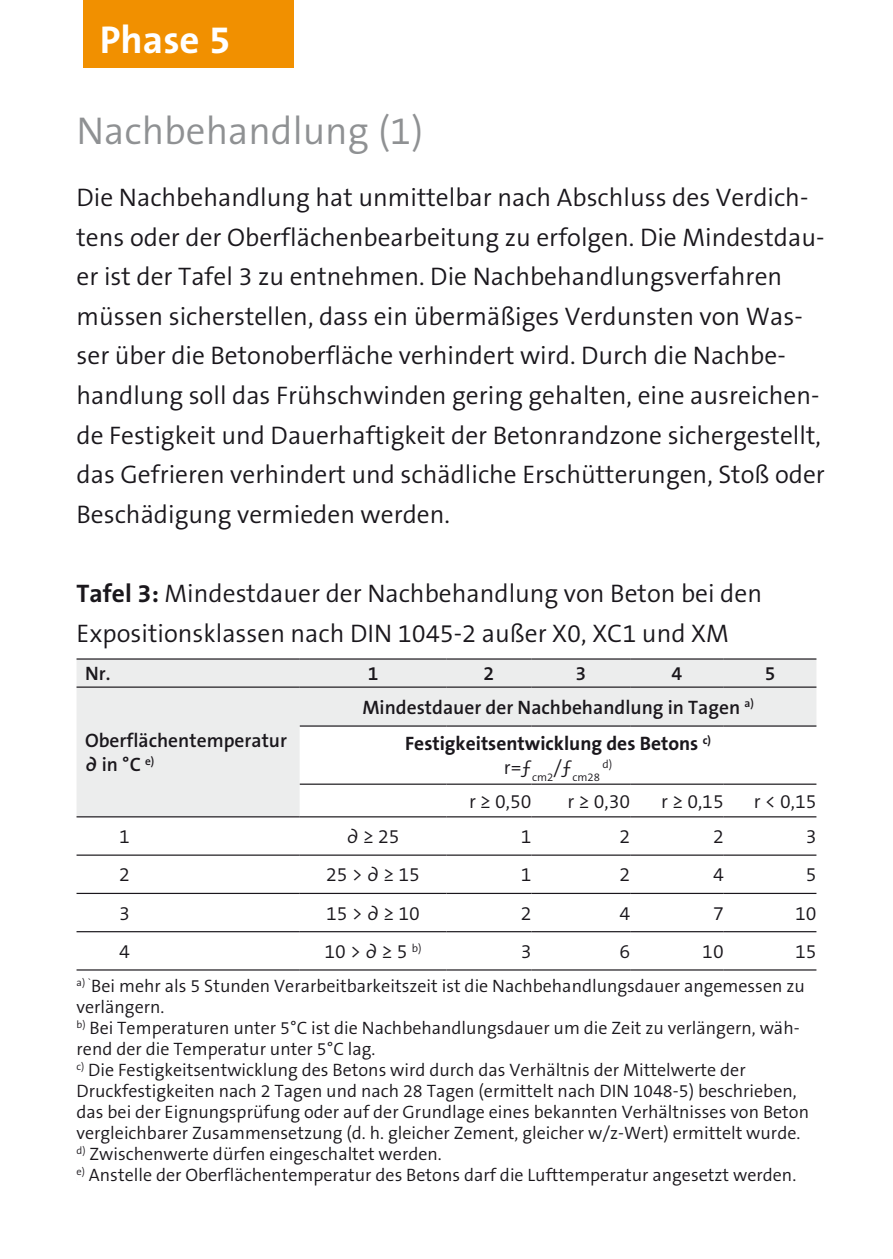
<style>
.page{position:relative;width:893px;height:1259px;background:#fff}
.page>*{position:absolute;margin:0;border:0;box-sizing:border-box;transform-origin:0 0}
._01_main_heading{font:300 39px "The Sans B4";color:#8f9193}
._01_main_heading-2{font:700 39px "The Sans B7";color:#fff}
.Lauftext_A6{font:300 25.5px/39.6px "The Sans B4";color:#1a171c}
.Tabelle_Fett{font:600 19.5px "The Sans B6";color:#1a171c}
.Tabelle{font:300 19.5px "The Sans B4";color:#1a171c}
.Tabelle-2{font:700 19.5px "The Sans B7";color:#1a171c}
.Tabelle-3{font:300 18px/21px "The Sans B4";color:#1a171c}
.Tabelle-4{font:300 11.4px "The Sans B4";color:#1a171c}
.s1{font-family:"The Sans B7";font-weight:700}
</style>
<div class="page">
<div style="left:83px;top:0;width:210px;height:68px;background:#f19000"></div>
<div style="left:77px;top:659px;width:739px;height:67px;background:#eceded"></div>
<svg style="left:77px;top:726px;width:739px;height:245px"></svg>
<hr style="left:77px;top:658px;width:223px;height:1px;background:#1a171c">
<hr style="left:300px;top:658px;width:146px;height:1px;background:#1a171c">
<hr style="left:446px;top:658px;width:85px;height:1px;background:#1a171c">
<hr style="left:531px;top:658px;width:99px;height:1px;background:#1a171c">
<hr style="left:630px;top:658px;width:94px;height:1px;background:#1a171c">
<hr style="left:724px;top:658px;width:92px;height:1px;background:#1a171c">
<hr style="left:77px;top:686px;width:223px;height:2px;background:#1a171c">
<hr style="left:300px;top:686px;width:146px;height:2px;background:#1a171c">
<hr style="left:446px;top:686px;width:85px;height:2px;background:#1a171c">
<hr style="left:531px;top:686px;width:99px;height:2px;background:#1a171c">
<hr style="left:630px;top:686px;width:94px;height:2px;background:#1a171c">
<hr style="left:724px;top:686px;width:92px;height:2px;background:#1a171c">
<hr style="left:300px;top:725px;width:146px;height:1px;background:#1a171c">
<hr style="left:446px;top:725px;width:85px;height:1px;background:#1a171c">
<hr style="left:531px;top:725px;width:99px;height:1px;background:#1a171c">
<hr style="left:630px;top:725px;width:94px;height:1px;background:#1a171c">
<hr style="left:724px;top:725px;width:92px;height:1px;background:#1a171c">
<hr style="left:300px;top:783px;width:146px;height:2px;background:#1a171c">
<hr style="left:446px;top:783px;width:85px;height:2px;background:#1a171c">
<hr style="left:531px;top:783px;width:99px;height:2px;background:#1a171c">
<hr style="left:630px;top:783px;width:94px;height:2px;background:#1a171c">
<hr style="left:724px;top:783px;width:92px;height:2px;background:#1a171c">
<hr style="left:77px;top:816px;width:223px;height:1px;background:#1a171c">
<hr style="left:300px;top:816px;width:146px;height:1px;background:#1a171c">
<hr style="left:446px;top:816px;width:85px;height:1px;background:#1a171c">
<hr style="left:531px;top:816px;width:99px;height:1px;background:#1a171c">
<hr style="left:630px;top:816px;width:94px;height:1px;background:#1a171c">
<hr style="left:724px;top:816px;width:92px;height:1px;background:#1a171c">
<hr style="left:77px;top:854px;width:223px;height:1px;background:#1a171c">
<hr style="left:300px;top:854px;width:146px;height:1px;background:#1a171c">
<hr style="left:446px;top:854px;width:85px;height:1px;background:#1a171c">
<hr style="left:531px;top:854px;width:99px;height:1px;background:#1a171c">
<hr style="left:630px;top:854px;width:94px;height:1px;background:#1a171c">
<hr style="left:724px;top:854px;width:92px;height:1px;background:#1a171c">
<hr style="left:77px;top:893px;width:223px;height:1px;background:#1a171c">
<hr style="left:300px;top:893px;width:146px;height:1px;background:#1a171c">
<hr style="left:446px;top:893px;width:85px;height:1px;background:#1a171c">
<hr style="left:531px;top:893px;width:99px;height:1px;background:#1a171c">
<hr style="left:630px;top:893px;width:94px;height:1px;background:#1a171c">
<hr style="left:724px;top:893px;width:92px;height:1px;background:#1a171c">
<hr style="left:77px;top:931px;width:223px;height:1px;background:#1a171c">
<hr style="left:300px;top:931px;width:146px;height:1px;background:#1a171c">
<hr style="left:446px;top:931px;width:85px;height:1px;background:#1a171c">
<hr style="left:531px;top:931px;width:99px;height:1px;background:#1a171c">
<hr style="left:630px;top:931px;width:94px;height:1px;background:#1a171c">
<hr style="left:724px;top:931px;width:92px;height:1px;background:#1a171c">
<hr style="left:77px;top:969px;width:223px;height:1px;background:#1a171c">
<hr style="left:300px;top:969px;width:146px;height:1px;background:#1a171c">
<hr style="left:446px;top:969px;width:85px;height:1px;background:#1a171c">
<hr style="left:531px;top:969px;width:99px;height:1px;background:#1a171c">
<hr style="left:630px;top:969px;width:94px;height:1px;background:#1a171c">
<hr style="left:724px;top:969px;width:92px;height:1px;background:#1a171c">
<p class="_01_main_heading-2" style="left:100px;top:19px;width:132px">Phase 5</p>
<p class="_01_main_heading" style="left:77px;top:110px;width:348px">Nachbehandlung (1)</p>
<p class="Lauftext_A6" style="left:77px;top:178px;width:750px">Die Nachbehandlung hat unmittelbar nach Abschluss des Verdich&shy;tens oder der Oberflächenbearbeitung zu erfolgen. Die Mindestdau&shy;er ist der Tafel 3 zu entnehmen. Die Nachbehandlungsverfahren müssen sicherstellen, dass ein übermäßiges Verdunsten von Was&shy;ser über die Betonoberfläche verhindert wird. Durch die Nachbe&shy;handlung soll das Frühschwinden gering gehalten, eine ausreichen&shy;de Festigkeit und Dauerhaftigkeit der Betonrandzone sichergestellt, das Gefrieren verhindert und schädliche Erschütterungen, Stoß oder Beschädigung vermieden werden.</p>
<p class="Lauftext_A6" style="left:77px;top:574px;width:687px"><span class="s1">Tafel 3:</span> Mindestdauer der Nachbehandlung von Beton bei den<br>Expositionsklassen nach DIN 1045-2 außer X0, XC1 und XM</p>
<p class="Tabelle_Fett" style="left:85px;top:663px;width:27px">Nr.</p>
<p class="Tabelle_Fett" style="left:368px;top:663px;width:12px">1</p>
<p class="Tabelle_Fett" style="left:484px;top:663px;width:12px">2</p>
<p class="Tabelle_Fett" style="left:575px;top:663px;width:12px">3</p>
<p class="Tabelle_Fett" style="left:672px;top:663px;width:12px">4</p>
<p class="Tabelle_Fett" style="left:765px;top:663px;width:12px">5</p>
<p class="Tabelle_Fett" style="left:85px;top:730px;width:204px">Oberflächentemperatur</p>
<p class="Tabelle_Fett" style="left:85px;top:754px;width:71px">∂ in °C <sup>e)</sup></p>
<p class="Tabelle_Fett" style="left:362px;top:697px;width:393px">Mindestdauer der Nachbehandlung in Tagen <sup>a)</sup></p>
<p class="Tabelle-2" style="left:405px;top:733px;width:307px">Festigkeitsentwicklung des Betons <sup>c)</sup></p>
<p class="Tabelle-4" style="left:504px;top:771px;width:98px"><sup>r=ƒ</sup>cm2<sup>/ƒ</sup>cm28</p>
<p class="Tabelle-4" style="left:603px;top:758px;width:11px">d)</p>
<p class="Tabelle" style="left:469px;top:790px;width:64px">r ≥ 0,50</p>
<p class="Tabelle" style="left:568px;top:790px;width:64px">r ≥ 0,30</p>
<p class="Tabelle" style="left:661px;top:790px;width:64px">r ≥ 0,15</p>
<p class="Tabelle" style="left:754px;top:790px;width:64px">r &lt; 0,15</p>
<p class="Tabelle" style="left:119px;top:826px;width:12px">1</p>
<p class="Tabelle" style="left:347px;top:826px;width:55px">∂ ≥ 25</p>
<p class="Tabelle" style="left:521px;top:826px;width:12px">1</p>
<p class="Tabelle" style="left:619px;top:826px;width:12px">2</p>
<p class="Tabelle" style="left:713px;top:826px;width:12px">2</p>
<p class="Tabelle" style="left:806px;top:826px;width:12px">3</p>
<p class="Tabelle" style="left:119px;top:864px;width:12px">2</p>
<p class="Tabelle" style="left:326px;top:864px;width:95px">25 &gt; ∂ ≥ 15</p>
<p class="Tabelle" style="left:521px;top:864px;width:12px">1</p>
<p class="Tabelle" style="left:619px;top:864px;width:12px">2</p>
<p class="Tabelle" style="left:713px;top:864px;width:12px">4</p>
<p class="Tabelle" style="left:806px;top:864px;width:12px">5</p>
<p class="Tabelle" style="left:119px;top:902px;width:12px">3</p>
<p class="Tabelle" style="left:326px;top:902px;width:95px">15 &gt; ∂ ≥ 10</p>
<p class="Tabelle" style="left:521px;top:902px;width:12px">2</p>
<p class="Tabelle" style="left:619px;top:902px;width:12px">4</p>
<p class="Tabelle" style="left:713px;top:902px;width:12px">7</p>
<p class="Tabelle" style="left:795px;top:902px;width:23px">10</p>
<p class="Tabelle" style="left:119px;top:941px;width:12px">4</p>
<p class="Tabelle" style="left:325px;top:941px;width:99px">10 &gt; ∂ ≥ 5 <sup>b)</sup></p>
<p class="Tabelle" style="left:521px;top:941px;width:12px">3</p>
<p class="Tabelle" style="left:619px;top:941px;width:12px">6</p>
<p class="Tabelle" style="left:702px;top:941px;width:23px">10</p>
<p class="Tabelle" style="left:795px;top:941px;width:23px">15</p>
<p class="Tabelle-3" style="left:77px;top:975px;width:730px"><sup>a)</sup> <sup>`</sup>Bei mehr als 5 Stunden Verarbeitbarkeitszeit ist die Nachbehandlungsdauer angemessen zu verlängern.</p>
<p class="Tabelle-3" style="left:77px;top:1017px;width:724px"><sup>b)</sup> Bei Temperaturen unter 5°C ist die Nachbehandlungsdauer um die Zeit zu verlängern, wäh&shy;rend der die Temperatur unter 5°C lag.</p>
<p class="Tabelle-3" style="left:77px;top:1059px;width:734px"><sup>c)</sup> Die Festigkeitsentwicklung des Betons wird durch das Verhältnis der Mittelwerte der Druckfestigkeiten nach 2 Tagen und nach 28 Tagen (ermittelt nach DIN 1048‑5) beschrieben, das bei der Eignungsprüfung oder auf der Grundlage eines bekannten Verhältnisses von Beton vergleichbarer Zusammensetzung (d. h. gleicher Zement, gleicher w/z-Wert) ermittelt wurde.</p>
<p class="Tabelle-3" style="left:77px;top:1143px;width:367px"><sup>d)</sup> Zwischenwerte dürfen eingeschaltet werden.</p>
<p class="Tabelle-3" style="left:77px;top:1164px;width:721px"><sup>e)</sup> Anstelle der Oberflächentemperatur des Betons darf die Lufttemperatur angesetzt werden.</p>
<p class="Lauftext_A6" style="left:77px;top:1079px;width:738px;text-align:justify">Für Betonflächen, die einem Verschleiß entsprechend den Expositi&shy;onsklassen XM ausgesetzt sind, sind die Werte für die Mindestdau&shy;er der Nachbehandlung ohne genauen Nachweis zu verdoppeln.</p>
</div>
